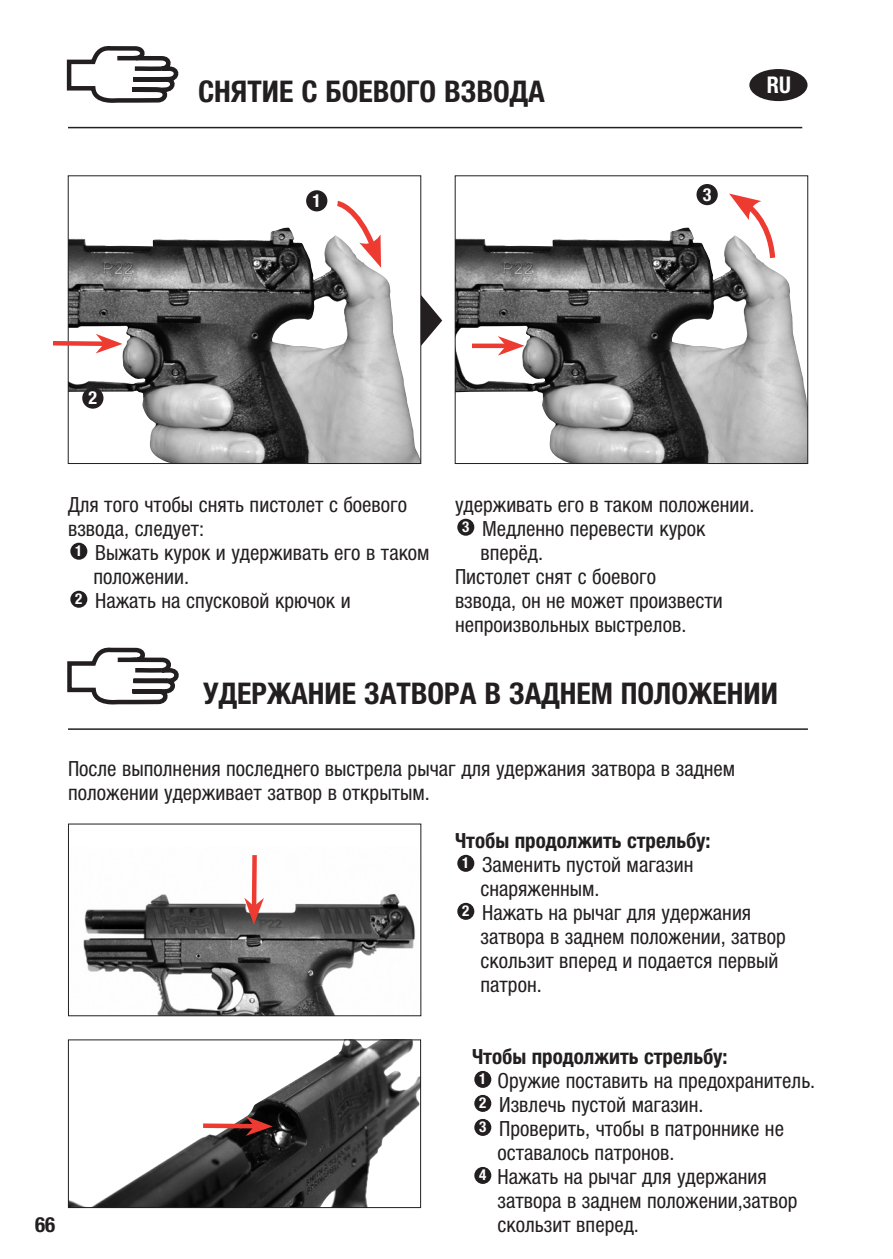
<style>
.page{position:relative;width:893px;height:1259px;background:#fff}
.page>*{position:absolute;margin:0;border:0;box-sizing:border-box;transform-origin:0 0}
.t1{font:700 condensed 30px "Helvetica Neue LTCYR";color:#231f20}
.t2{font:700 condensed 23.1px "Helvetica Neue LT Pro";color:#fff;scale:.95 1}
.t3{font:condensed 21px/24px "Helvetica Neue LTCYR";color:#231f20}
.t4{font:700 condensed 21px "Helvetica Neue LTCYR";color:#231f20}
.t5{font:700 condensed 21px "Helvetica Neue LT Pro";color:#231f20}
.t6{font:700 condensed 18px "Helvetica Neue LT Pro";color:#fff}
</style>
<div class="page">
<hr style="left:68px;top:127px;width:734px;height:1px;background:#231f20">
<div style="left:749px;top:69px;width:58px;height:32px;background:#231f20;border-radius:50%"></div>
<svg style="left:66px;top:46px;width:113px;height:57px"></svg>
<svg style="left:67px;top:647px;width:112px;height:58px"></svg>
<hr style="left:68px;top:728px;width:740px;height:2px;background:#231f20">
<div style="left:70px;top:543px;width:17px;height:17px;background:#231f20;border-radius:50%"></div>
<div style="left:70px;top:591px;width:17px;height:17px;background:#231f20;border-radius:50%"></div>
<div style="left:457px;top:519px;width:17px;height:17px;background:#231f20;border-radius:50%"></div>
<svg style="left:421px;top:295px;width:21px;height:51px"></svg>
<img style="left:70px;top:227px;width:349px;height:235px">
<div style="left:68px;top:176px;width:353px;height:288px;border:1px solid #231f20"></div>
<img style="left:457px;top:227px;width:349px;height:235px">
<div style="left:455px;top:176px;width:353px;height:288px;border:1px solid #231f20"></div>
<svg style="left:332px;top:200px;width:49px;height:68px"></svg>
<div style="left:53px;top:341px;width:51px;height:5px;background:#ee3b32"></div>
<svg style="left:96px;top:334px;width:27px;height:19px"></svg>
<div style="left:472px;top:343px;width:34px;height:5px;background:#ee3b32"></div>
<svg style="left:498px;top:336px;width:27px;height:20px"></svg>
<div style="left:306px;top:190px;width:21px;height:21px;background:#231f20;border-radius:50%"></div>
<div style="left:82px;top:387px;width:22px;height:22px;background:#231f20;border-radius:50%"></div>
<svg style="left:729px;top:193px;width:49px;height:70px"></svg>
<div style="left:696px;top:184px;width:22px;height:21px;background:#231f20;border-radius:50%"></div>
<div style="left:474px;top:1071px;width:17px;height:17px;background:#231f20;border-radius:50%"></div>
<div style="left:474px;top:1095px;width:17px;height:17px;background:#231f20;border-radius:50%"></div>
<div style="left:474px;top:1119px;width:17px;height:17px;background:#231f20;border-radius:50%"></div>
<div style="left:474px;top:1167px;width:17px;height:17px;background:#231f20;border-radius:50%"></div>
<img style="left:70px;top:1041px;width:349px;height:165px">
<div style="left:68px;top:1039px;width:353px;height:169px;border:1px solid #231f20"></div>
<div style="left:203px;top:1123px;width:51px;height:5px;background:#ee3b32"></div>
<svg style="left:246px;top:1116px;width:27px;height:20px"></svg>
<div style="left:457px;top:855px;width:17px;height:17px;background:#231f20;border-radius:50%"></div>
<div style="left:457px;top:903px;width:17px;height:17px;background:#231f20;border-radius:50%"></div>
<img style="left:83px;top:893px;width:332px;height:121px">
<div style="left:68px;top:824px;width:353px;height:192px;border:1px solid #231f20"></div>
<div style="left:252px;top:855px;width:5px;height:51px;background:#ee3b32"></div>
<svg style="left:244px;top:897px;width:20px;height:27px"></svg>
<h1 class="t1" style="left:198px;top:80px;width:348px">СНЯТИЕ С БОЕВОГО ВЗВОДА</h1>
<p class="t6" style="left:312px;top:194px;width:10px">1</p>
<p class="t6" style="left:703px;top:188px;width:10px">3</p>
<p class="t2" style="left:767px;top:77px;width:27px">RU</p>
<p class="t6" style="left:89px;top:391px;width:10px">2</p>
<p class="t3" style="left:68px;top:494px;width:341px">Для того чтобы снять пистолет с боевого</p>
<p class="t3" style="left:68px;top:518px;width:138px">взвода, следует:</p>
<p class="t3" style="left:75px;top:542px;width:356px"><sup>1</sup> Выжать курок и удерживать его в таком</p>
<p class="t3" style="left:94px;top:566px;width:97px">положении.</p>
<p class="t3" style="left:75px;top:590px;width:277px"><sup>2</sup> Нажать на спусковой крючок и</p>
<p class="t3" style="left:455px;top:494px;width:301px">удерживать его в таком положении.</p>
<p class="t3" style="left:462px;top:518px;width:245px"><sup>3</sup> Медленно перевести курок</p>
<p class="t3" style="left:480px;top:542px;width:64px">вперёд.</p>
<p class="t3" style="left:455px;top:566px;width:202px">Пистолет снят с боевого</p>
<p class="t3" style="left:455px;top:590px;width:269px">взвода, он не может произвести</p>
<p class="t3" style="left:455px;top:614px;width:233px">непроизвольных выстрелов.</p>
<h1 class="t1" style="left:203px;top:682px;width:576px">УДЕРЖАНИЕ ЗАТВОРА В ЗАДНЕМ ПОЛОЖЕНИИ</h1>
<p class="t3" style="left:68px;top:758px;width:669px">После выполнения последнего выстрела рычаг для удержания затвора в заднем положении удерживает затвор в открытым.</p>
<p class="t4" style="left:455px;top:832px;width:257px">Чтобы продолжить стрельбу:</p>
<p class="t3" style="left:462px;top:854px;width:233px"><sup>1</sup> Заменить пустой магазин</p>
<p class="t3" style="left:480px;top:878px;width:121px">снаряженным.</p>
<p class="t3" style="left:462px;top:902px;width:291px"><sup>2</sup> Нажать на рычаг для удержания</p>
<p class="t3" style="left:480px;top:926px;width:307px">затвора в заднем положении, затвор</p>
<p class="t3" style="left:480px;top:950px;width:299px">скользит вперед и подается первый</p>
<p class="t3" style="left:480px;top:974px;width:63px">патрон.</p>
<p class="t5" style="left:35px;top:1216px;width:22px">66</p>
<p class="t4" style="left:472px;top:1048px;width:257px">Чтобы продолжить стрельбу:</p>
<p class="t3" style="left:479px;top:1070px;width:338px"><sup>1</sup> Оружие поставить на предохранитель.</p>
<p class="t3" style="left:479px;top:1094px;width:226px"><sup>2</sup> Извлечь пустой магазин.</p>
<p class="t3" style="left:479px;top:1118px;width:306px"><sup>3</sup> Проверить, чтобы в патроннике не</p>
<p class="t3" style="left:497px;top:1142px;width:179px">оставалось патронов.</p>
<p class="t3" style="left:479px;top:1166px;width:289px"><sup>4</sup> Нажать на рычаг для удержания</p>
<p class="t3" style="left:497px;top:1190px;width:301px">затвора в заднем положении,затвор</p>
<p class="t3" style="left:497px;top:1214px;width:143px">скользит вперед.</p>
</div>
